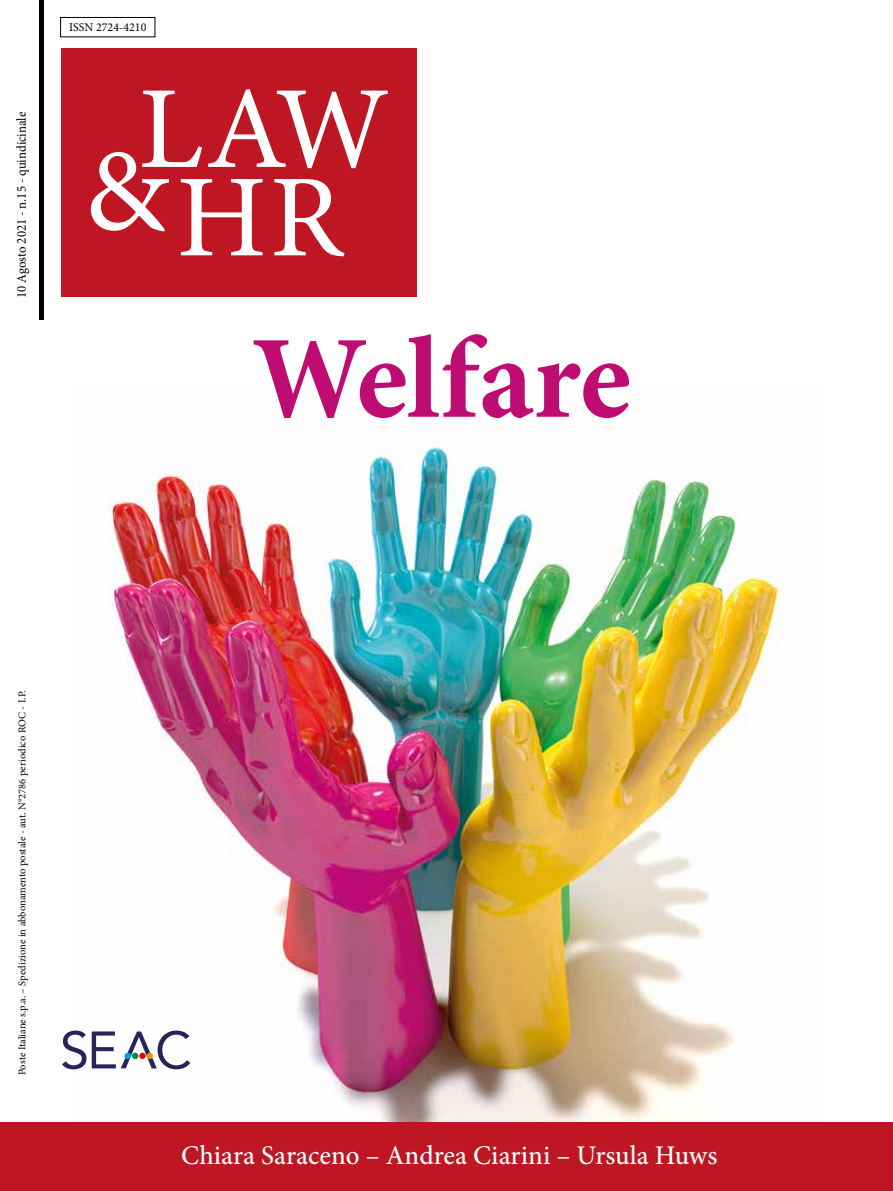
<style>
.page{position:relative;width:893px;height:1191px;background:#fff}
.page>*{position:absolute;margin:0;border:0;box-sizing:border-box;transform-origin:0 0}
.t1{font:700 117.45px "Minion Pro";letter-spacing:-.005em;color:#be0c73}
.t2{font:500 27px "Minion Pro";color:#fff}
.t3{font:13.5px "Minion Pro";color:#000;scale:.95 1}
.t4{font:12px "Minion Pro";color:#000}
.t5{font:10.5px "Minion Pro";color:#000}
</style>
<div class="page">
<img style="left:74px;top:438px;width:708px;height:684px">
<div style="left:0;top:1122px;width:893px;height:69px;background:#be1622"></div>
<div style="left:61px;top:48px;width:355px;height:248px;background:#be1622"></div>
<svg style="left:91px;top:89px;width:297px;height:167px"></svg>
<div style="left:39px;top:0;width:5px;height:319px;background:#000"></div>
<svg style="left:62px;top:1030px;width:24px;height:39px"></svg>
<svg style="left:92px;top:1030px;width:98px;height:39px"></svg>
<div style="left:125px;top:1052px;width:6px;height:7px;background:#009fe3;border-radius:50%"></div>
<div style="left:132px;top:1052px;width:6px;height:7px;background:#008d36;border-radius:50%"></div>
<div style="left:139px;top:1052px;width:7px;height:7px;background:#e30613;border-radius:50%"></div>
<div style="left:147px;top:1052px;width:6px;height:7px;background:#f39200;border-radius:50%"></div>
<div style="left:60px;top:17px;width:95px;height:20px;border:1px solid #000"></div>
<p class="t3" style="left:13px;top:298px;width:197px;rotate:-90deg">10 Agosto 2021 - n.15 - quindicinale</p>
<p class="t4" style="left:69px;top:20px;width:79px">ISSN 2724-4210</p>
<h1 class="t1" style="left:252px;top:296px;width:380px">Welfare</h1>
<p class="t5" style="left:15px;top:1075px;width:386px;rotate:-90deg">Poste Italiane s.p.a. – Spedizione in abbonamento postale - aut. N°2786 periodico ROC - I.P.</p>
<h2 class="t2" style="left:181px;top:1137px;width:538px">Chiara Saraceno – Andrea Ciarini – Ursula Huws</h2>
</div>
